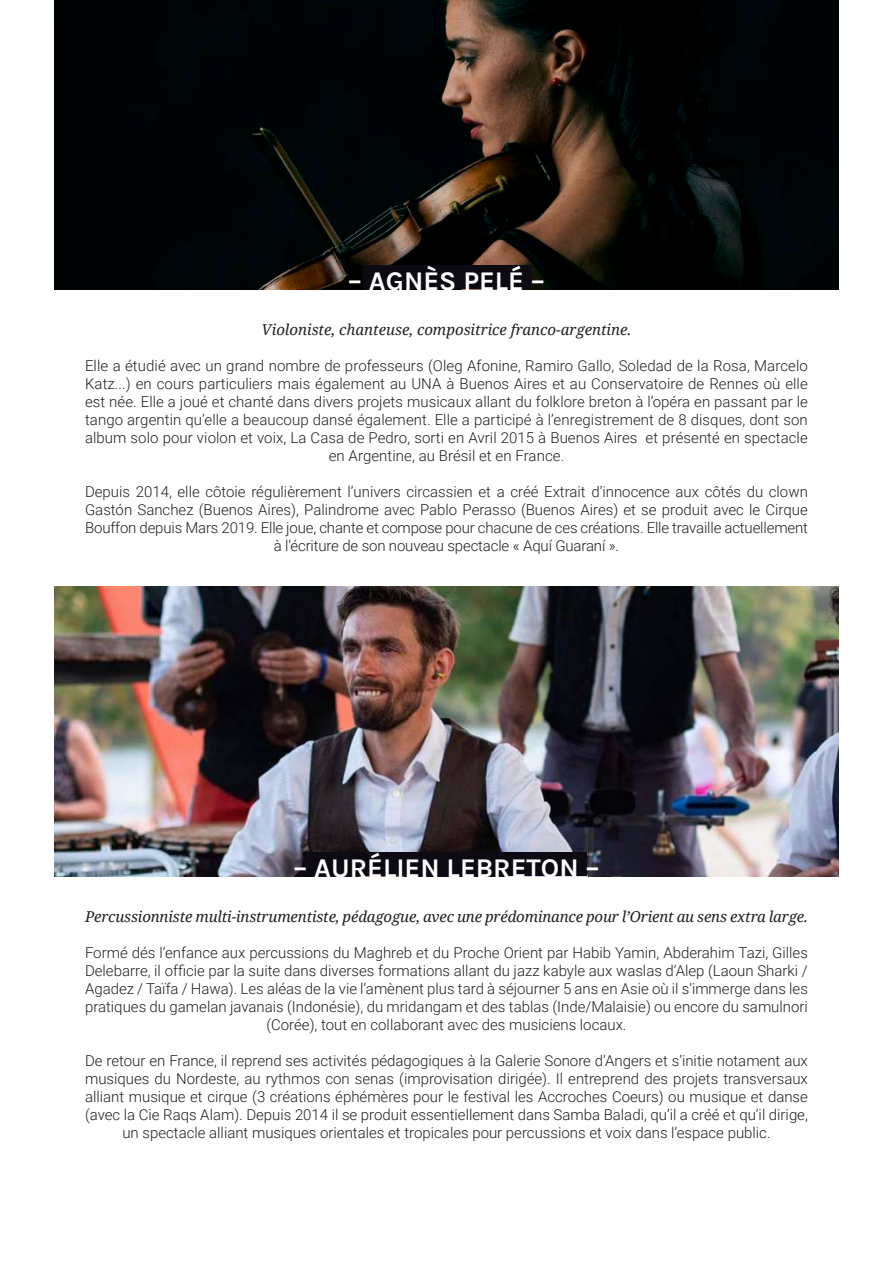
<style>
.page{position:relative;width:893px;height:1263px;background:#fff}
.page>*{position:absolute;margin:0;border:0;box-sizing:border-box;transform-origin:0 0}
.t1{font:700 27px "Karla";color:#fff}
.t2{font:300 15px/18px "Roboto";color:#231f20;text-align:center}
.t3{font:italic 15px "Noto Serif";letter-spacing:-.01em;color:#231f20}
</style>
<div class="page">
<img style="left:54px;top:587px;width:785px;height:289px">
<div style="left:306px;top:853px;width:281px;height:23px;background:#0d0a13"></div>
<img style="left:54px;top:0;width:785px;height:289px">
<div style="left:362px;top:266px;width:168px;height:23px;background:#0d0a13"></div>
<h1 class="t1" style="left:348px;top:265px;width:199px">– AGNÈS PELÉ –</h1>
<p class="t3" style="left:262px;top:319px;width:371px">Violoniste, chanteuse, compositrice franco-argentine.</p>
<p class="t2" style="left:85px;top:356px;width:724px">Elle a étudié avec un grand nombre de professeurs (Oleg Afonine, Ramiro Gallo, Soledad de la Rosa, Marcelo Katz...) en cours particuliers mais également au UNA à Buenos Aires et au Conservatoire de Rennes où elle est née. Elle a joué et chanté dans divers projets musicaux allant du folklore breton à l’opéra en passant par le tango argentin qu’elle a beaucoup dansé également. Elle a participé à l’enregistrement de 8 disques, dont son album solo pour violon et voix, La Casa de Pedro, sorti en Avril 2015 à Buenos Aires et présenté en spectacle en Argentine, au Brésil et en France.</p>
<p class="t2" style="left:85px;top:482px;width:724px">Depuis 2014, elle côtoie régulièrement l’univers circassien et a créé Extrait d’innocence aux côtés du clown Gastón Sanchez (Buenos Aires), Palindrome avec Pablo Perasso (Buenos Aires) et se produit avec le Cirque Bouffon depuis Mars 2019. Elle joue, chante et compose pour chacune de ces créations. Elle travaille actuellement à l’écriture de son nouveau spectacle « Aquí Guaraní ».</p>
<h1 class="t1" style="left:293px;top:852px;width:308px">– AURÉLIEN LEBRETON –</h1>
<p class="t3" style="left:85px;top:906px;width:724px">Percussionniste multi-instrumentiste, pédagogue, avec une prédominance pour l’Orient au sens extra large.</p>
<p class="t2" style="left:85px;top:943px;width:724px">Formé dés l’enfance aux percussions du Maghreb et du Proche Orient par Habib Yamin, Abderahim Tazi, Gilles Delebarre, il officie par la suite dans diverses formations allant du jazz kabyle aux waslas d’Alep (Laoun Sharki / Agadez / Taïfa / Hawa). Les aléas de la vie l’amènent plus tard à séjourner 5 ans en Asie où il s’immerge dans les pratiques du gamelan javanais (Indonésie), du mridangam et des tablas (Inde/Malaisie) ou encore du samulnori (Corée), tout en collaborant avec des musiciens locaux.</p>
<p class="t2" style="left:85px;top:1051px;width:724px">De retour en France, il reprend ses activités pédagogiques à la Galerie Sonore d’Angers et s’initie notament aux musiques du Nordeste, au rythmos con senas (improvisation dirigée). Il entreprend des projets transversaux alliant musique et cirque (3 créations éphémères pour le festival les Accroches Coeurs) ou musique et danse (avec la Cie Raqs Alam). Depuis 2014 il se produit essentiellement dans Samba Baladi, qu’il a créé et qu’il dirige, un spectacle alliant musiques orientales et tropicales pour percussions et voix dans l’espace public.</p>
</div>
